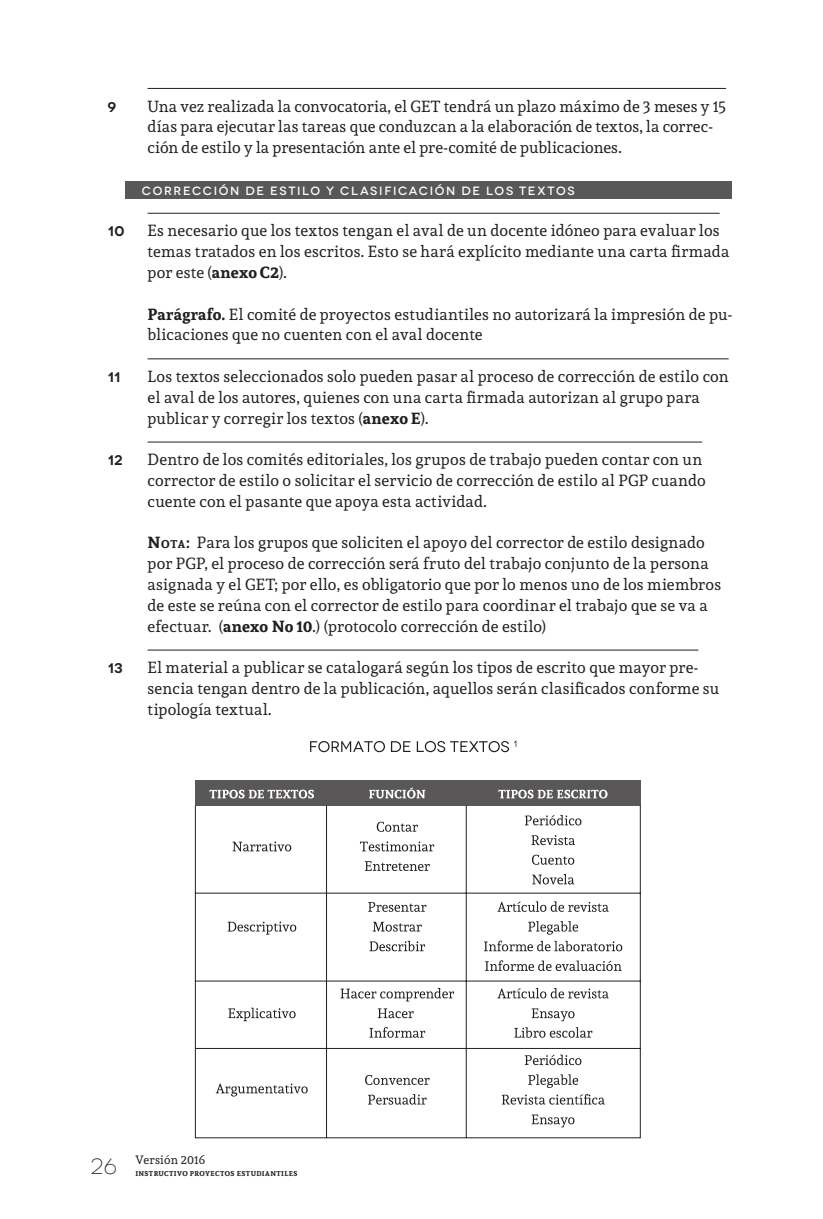
<style>
.page{position:relative;width:823px;height:1219px;background:#fff}
.page>*{position:absolute;margin:0;border:0;box-sizing:border-box;transform-origin:0 0}
.t1{font:300 22px "Novecentowide";color:#241f1f}
.t2{font:16px/20.8px "Andada";letter-spacing:.015em;color:#241f1f}
.t3{font:600 14px "Novecentowide";letter-spacing:.01em;color:#241f1f}
.t4{font:500 12px "Novecentowide";letter-spacing:.14em;color:#fff}
.t5{font:12px "Andada";letter-spacing:.015em;color:#241f1f}
.t6{font:700 7px "Andada";letter-spacing:.055em;color:#241f1f}
.s1{font-weight:700}
.s2{font-weight:700;font-size:11.2px}
</style>
<div class="page">
<div style="left:125px;top:181px;width:606px;height:18px;background:#5a5758"></div>
<hr style="left:147px;top:88px;width:578px;height:1px;background:#241f1f">
<hr style="left:147px;top:213px;width:572px;height:1px;background:#241f1f">
<hr style="left:147px;top:358px;width:581px;height:1px;background:#241f1f">
<hr style="left:147px;top:442px;width:554px;height:1px;background:#241f1f">
<hr style="left:147px;top:650px;width:551px;height:1px;background:#241f1f">
<div style="left:195px;top:780px;width:445px;height:25px;background:#5a5758"></div>
<svg style="left:310px;top:741px;width:100px;height:11px"></svg>
<svg style="left:416px;top:740px;width:100px;height:12px"></svg>
<svg style="left:209px;top:790px;width:105px;height:8px"></svg>
<svg style="left:369px;top:787px;width:56px;height:11px"></svg>
<svg style="left:498px;top:790px;width:109px;height:8px"></svg>
<svg style="left:194px;top:805px;width:446px;height:334px"></svg>
<p class="t3" style="left:108px;top:98px;width:10px">9</p>
<p class="t2" style="left:147px;top:95px;width:579px">Una vez realizada la convocatoria, el GET tendrá un plazo máximo de 3 meses y 15 días para ejecutar las tareas que conduzcan a la elaboración de textos, la correc&shy;ción de estilo y la presentación ante el pre-comité de publicaciones.</p>
<p class="t4" style="left:142px;top:183px;width:434px">CORRECCIÓN DE ESTILO Y CLASIFICACIÓN DE LOS TEXTOS</p>
<p class="t3" style="left:108px;top:223px;width:18px">10</p>
<p class="t2" style="left:147px;top:220px;width:583px">Es necesario que los textos tengan el aval de un docente idóneo para evaluar los temas tratados en los escritos. Esto se hará explícito mediante una carta firmada por este (<span class="s1">anexo C2</span>).</p>
<p class="t2" style="left:147px;top:303px;width:585px"><span class="s1">Parágrafo.</span> El comité de proyectos estudiantiles no autorizará la impresión de pu&shy;blicaciones que no cuenten con el aval docente</p>
<p class="t3" style="left:108px;top:368px;width:14px">11</p>
<p class="t2" style="left:147px;top:366px;width:582px">Los textos seleccionados solo pueden pasar al proceso de corrección de estilo con el aval de los autores, quienes con una carta firmada autorizan al grupo para publicar y corregir los textos (<span class="s1">anexo E</span>).</p>
<p class="t3" style="left:108px;top:452px;width:16px">12</p>
<p class="t2" style="left:147px;top:449px;width:559px">Dentro de los comités editoriales, los grupos de trabajo pueden contar con un corrector de estilo o solicitar el servicio de corrección de estilo al PGP cuando cuente con el pasante que apoya esta actividad.</p>
<p class="t2" style="left:147px;top:532px;width:574px"><span class="s1">N</span><span class="s2">OTA</span><span class="s1">:</span> Para los grupos que soliciten el apoyo del corrector de estilo designado por PGP, el proceso de corrección será fruto del trabajo conjunto de la persona asignada y el GET; por ello, es obligatorio que por lo menos uno de los miembros de este se reúna con el corrector de estilo para coordinar el trabajo que se va a efectuar. (<span class="s1">anexo No 10</span>.) (protocolo corrección de estilo)</p>
<p class="t3" style="left:108px;top:660px;width:16px">13</p>
<p class="t2" style="left:147px;top:657px;width:573px">El material a publicar se catalogará según los tipos de escrito que mayor pre&shy;sencia tengan dentro de la publicación, aquellos serán clasificados conforme su tipología textual.</p>
<h1 class="t1" style="left:91px;top:1154px;width:28px">26</h1>
<p class="t5" style="left:135px;top:1152px;width:71px">Versión 2016</p>
<p class="t6" style="left:135px;top:1169px;width:163px">INSTRUCTIVO PROYECTOS ESTUDIANTILES</p>
</div>
